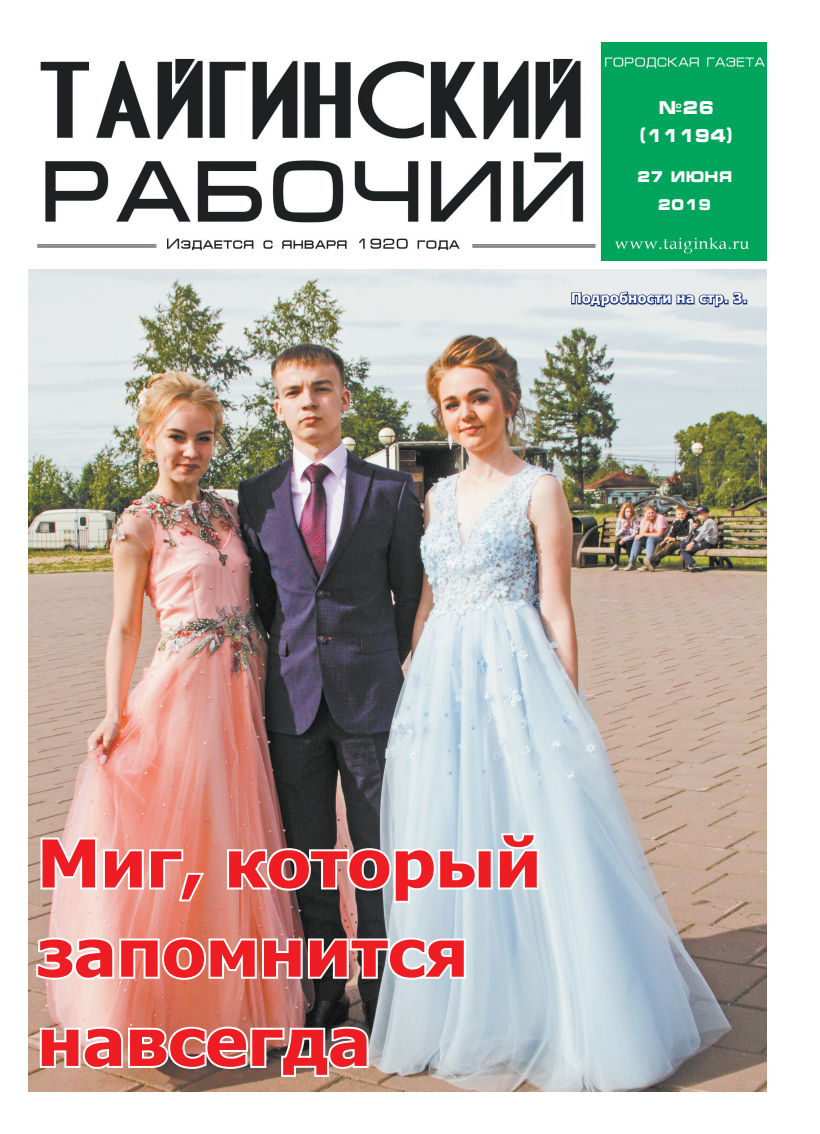
<style>
.page{position:relative;width:820px;height:1134px;background:#fff}
.page>*{position:absolute;margin:0;border:0;box-sizing:border-box;transform-origin:0 0}
.Заголовок_шапки{font:700 66px "Tahoma";color:#ee1d23;scale:1.07 1}
.t1{font:700 18px "Micra C";color:#fff;scale:.88 1}
.t2{font:700 15px "Micra C";color:#fff;scale:.88 1}
.Заголовок_шапки-2{font:700 14px "Tahoma";letter-spacing:.03em;color:#fff}
</style>
<div class="page">
<img style="left:28px;top:269px;width:737px;height:822px">
<img style="left:37px;top:43px;width:728px;height:218px">
<hr style="left:472px;top:244px;width:123px;height:1px;background:#231f20">
<hr style="left:472px;top:246px;width:123px;height:1px;background:#231f20">
<hr style="left:37px;top:244px;width:119px;height:1px;background:#231f20">
<hr style="left:37px;top:246px;width:119px;height:1px;background:#231f20">
<svg style="left:570px;top:291px;width:176px;height:17px;background:#8391b6"></svg>
<svg style="left:38px;top:835px;width:169px;height:68px"></svg>
<svg style="left:225px;top:831px;width:315px;height:74px"></svg>
<svg style="left:34px;top:935px;width:433px;height:47px"></svg>
<img style="left:38px;top:1024px;width:332px;height:55px">
<p class="t1" style="left:658px;top:98px;width:65px">№26</p>
<p class="t1" style="left:639px;top:126px;width:107px">(11194)</p>
<p class="t2" style="left:636px;top:169px;width:110px">27 июня</p>
<p class="t2" style="left:657px;top:197px;width:62px">2019</p>
<p class="Заголовок_шапки-2" style="left:571px;top:288px;width:177px">Подробности на стр. 3.</p>
<p class="Заголовок_шапки" style="left:37px;top:817px;width:472px">Миг, который</p>
<p class="Заголовок_шапки" style="left:37px;top:906px;width:404px">запомнится</p>
<p class="Заголовок_шапки" style="left:37px;top:996px;width:313px">навсегда</p>
</div>
